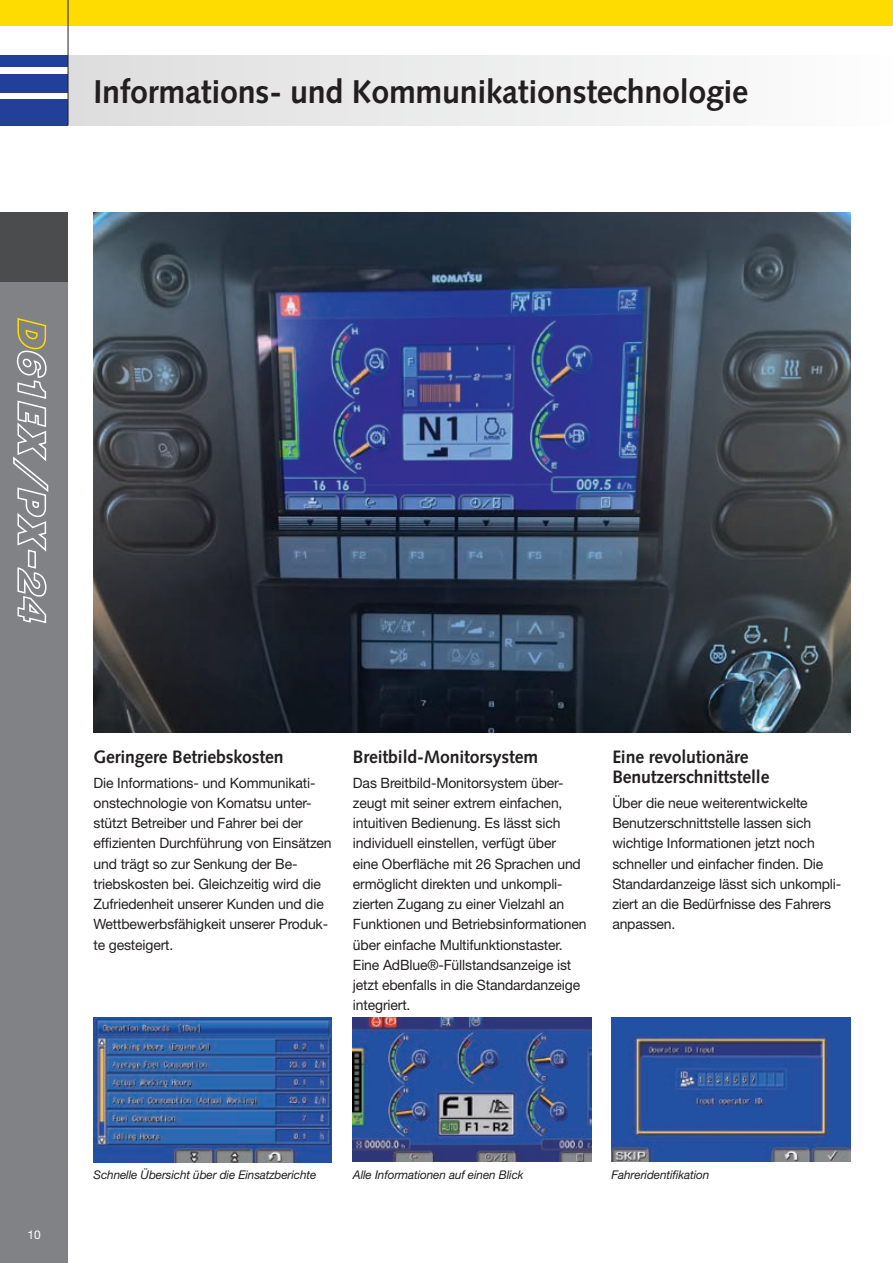
<style>
.page{position:relative;width:893px;height:1263px;background:#fff}
.page>*{position:absolute;margin:0;border:0;box-sizing:border-box;transform-origin:0 0}
.t1{font:700 33px "Syntax LTCE";letter-spacing:-.01em;color:#231f20}
.t2{font:700 18px/20.2px "Syntax LTCE";letter-spacing:-.01em;color:#231f20}
.t3{font:14.25px/20.2px "Helvetica Neue LT Pro";letter-spacing:-.01em;color:#231f20}
.t4{font:italic 12px "Helvetica Neue LT Pro";letter-spacing:-.01em;color:#231f20}
.t5{font:12px "Helvetica Neue LT Pro";color:#fff}
</style>
<div class="page">
<div style="left:0;top:213px;width:68px;height:1050px;background:#808285"></div>
<div style="left:0;top:99px;width:68px;height:26px;background:#223f99"></div>
<div style="left:0;top:74px;width:68px;height:18px;background:#223f99"></div>
<div style="left:0;top:55px;width:68px;height:12px;background:#223f99"></div>
<div style="left:0;top:0;width:893px;height:26px;background:#ffdc01"></div>
<div style="left:0;top:213px;width:68px;height:69px;background:#4b4c4d"></div>
<div style="left:68px;top:55px;width:825px;height:70px;background:linear-gradient(to right,#ddddde,#fdfdfe)"></div>
<hr style="left:68px;top:0;width:1px;height:125px;background:#231f20">
<img style="left:94px;top:213px;width:756px;height:519px">
<img style="left:94px;top:1017px;width:238px;height:145px">
<img style="left:353px;top:1017px;width:238px;height:144px">
<img style="left:612px;top:1017px;width:238px;height:145px">
<svg style="left:13px;top:318px;width:36px;height:305px"></svg>
<h1 class="t1" style="left:94px;top:73px;width:656px">Informations- und Kommunikationstechnologie</h1>
<p class="t2" style="left:94px;top:747px;width:191px">Geringere Betriebskosten</p>
<p class="t3" style="left:94px;top:772px;width:240px">Die Informations- und Kommunikati&shy;onstechnologie von Komatsu unter&shy;stützt Betreiber und Fahrer bei der effizienten Durchführung von Einsätzen und trägt so zur Senkung der Be&shy;triebskosten bei. Gleichzeitig wird die Zufriedenheit unserer Kunden und die Wettbewerbsfähigkeit unserer Produk&shy;te gesteigert.</p>
<p class="t2" style="left:353px;top:747px;width:187px">Breitbild-Monitorsystem</p>
<p class="t3" style="left:353px;top:772px;width:235px">Das Breitbild-Monitorsystem über&shy;zeugt mit seiner extrem einfachen, intuitiven Bedienung. Es lässt sich individuell einstellen, verfügt über<br>eine Oberfläche mit 26 Sprachen und ermöglicht direkten und unkompli&shy;zierten Zugang zu einer Vielzahl an Funktionen und Betriebsinformationen über einfache Multifunktionstaster.<br>Eine AdBlue®-Füllstandsanzeige ist jetzt ebenfalls in die Standardanzeige integriert.</p>
<p class="t2" style="left:612px;top:747px;width:159px">Eine revolutionäre<br>Benutzerschnittstelle</p>
<p class="t3" style="left:612px;top:792px;width:230px">Über die neue weiterentwickelte<br>Benutzerschnittstelle lassen sich wichtige Informationen jetzt noch schneller und einfacher finden. Die<br>Standardanzeige lässt sich unkompli&shy;ziert an die Bedürfnisse des Fahrers anpassen.</p>
<p class="t5" style="left:27px;top:1227px;width:15px">10</p>
<p class="t4" style="left:94px;top:1167px;width:224px">Schnelle Übersicht über die Einsatzberichte</p>
<p class="t4" style="left:353px;top:1167px;width:172px">Alle Informationen auf einen Blick</p>
<p class="t4" style="left:612px;top:1167px;width:99px">Fahreridentifikation</p>
</div>
